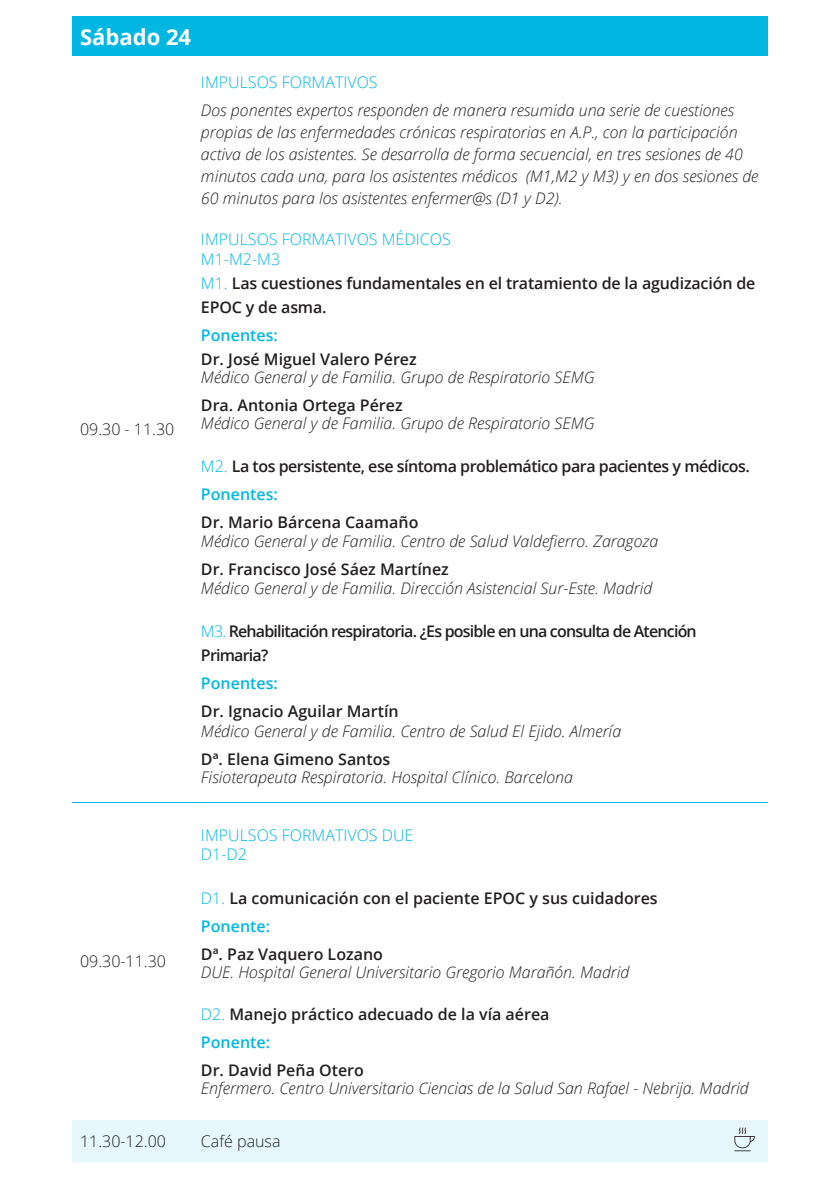
<style>
.page{position:relative;width:840px;height:1191px;background:#fff}
.page>*{position:absolute;margin:0;border:0;box-sizing:border-box;transform-origin:0 0}
.Título_Día{font:700 22px "Open Sans";color:#fff}
.Texto_Tabla{font:italic 300 16px/22px "Open Sans";color:#231f20}
.Texto_Tabla-2{font:600 16px/28px "Open Sans";color:#231f20}
.Texto_Tabla-3{font:300 16px/19.2px "Open Sans";color:#00b7e1}
.Texto_Tabla-4{font:600 16px/24px "Open Sans";letter-spacing:-.05em;color:#231f20}
.Texto_Tabla-5{font:600 16px "Open Sans";letter-spacing:-.03em;color:#231f20}
.Texto_Tabla-6{font:300 16px "Open Sans";color:#231f20}
.Texto_Tabla-7{font:600 16px "Open Sans";color:#00b7e1}
.s1{font-weight:300;color:#00b7e1}
.s2{color:#00b7e1}
</style>
<div class="page">
<div style="left:72px;top:16px;width:695px;height:40px;background:#00b7e1"></div>
<hr style="left:72px;top:802px;width:121px;height:1px;background:#00b7e1">
<hr style="left:193px;top:802px;width:574px;height:1px;background:#00b7e1">
<div style="left:72px;top:1120px;width:695px;height:42px;background:#e6f8fc"></div>
<p class="Título_Día" style="left:80px;top:21px;width:113px">Sábado 24</p>
<p class="Texto_Tabla-6" style="left:80px;top:418px;width:96px">09.30 - 11.30</p>
<p class="Texto_Tabla-3" style="left:201px;top:72px;width:178px">IMPULSOS FORMATIVOS</p>
<p class="Texto_Tabla" style="left:201px;top:99px;width:558px">Dos ponentes expertos responden de manera resumida una serie de cuestiones propias de las enfermedades crónicas respiratorias en A.P., con la participación activa de los asistentes. Se desarrolla de forma secuencial, en tres sesiones de 40 minutos cada una, para los asistentes médicos (M1,M2 y M3) y en dos sesiones de 60 minutos para los asistentes enfermer@s (D1 y D2).</p>
<p class="Texto_Tabla-3" style="left:201px;top:229px;width:251px">IMPULSOS FORMATIVOS MÉDICOS<br>M1-M2-M3</p>
<p class="Texto_Tabla-2" style="left:201px;top:270px;width:555px;line-height:24px"><span class="s1">M1.</span> Las cuestiones fundamentales en el tratamiento de la agudización de<br>EPOC y de asma.</p>
<p class="Texto_Tabla-2" style="left:201px;top:322px;width:217px;line-height:24px"><span class="s2">Ponentes:<br></span>Dr. José Miguel Valero Pérez</p>
<p class="Texto_Tabla" style="left:201px;top:365px;width:395px">Médico General y de Familia. Grupo de Respiratorio SEMG</p>
<p class="Texto_Tabla-2" style="left:201px;top:390px;width:203px">Dra. Antonia Ortega Pérez</p>
<p class="Texto_Tabla" style="left:201px;top:411px;width:395px">Médico General y de Familia. Grupo de Respiratorio SEMG</p>
<p class="Texto_Tabla-5" style="left:201px;top:455px;width:550px"><span class="s1">M2.</span> La tos persistente, ese síntoma problemático para pacientes y médicos.</p>
<p class="Texto_Tabla-2" style="left:201px;top:479px;width:219px"><span class="s2">Ponentes:<br></span>Dr. Mario Bárcena Caamaño</p>
<p class="Texto_Tabla" style="left:201px;top:529px;width:458px">Médico General y de Familia. Centro de Salud Valdefierro. Zaragoza</p>
<p class="Texto_Tabla-2" style="left:201px;top:555px;width:249px">Dr. Francisco José Sáez Martínez</p>
<p class="Texto_Tabla" style="left:201px;top:577px;width:452px">Médico General y de Familia. Dirección Asistencial Sur-Este. Madrid</p>
<p class="Texto_Tabla-4" style="left:201px;top:619px;width:497px"><span class="s1">M3.</span> Rehabilitación respiratoria. ¿Es posible en una consulta de Atención<br>Primaria?</p>
<p class="Texto_Tabla-7" style="left:201px;top:672px;width:78px">Ponentes:</p>
<p class="Texto_Tabla-2" style="left:201px;top:697px;width:199px">Dr. Ignacio Aguilar Martín</p>
<p class="Texto_Tabla" style="left:201px;top:719px;width:421px">Médico General y de Familia. Centro de Salud El Ejido. Almería</p>
<p class="Texto_Tabla-2" style="left:201px;top:744px;width:191px">Dª. Elena Gimeno Santos</p>
<p class="Texto_Tabla" style="left:201px;top:765px;width:373px">Fisioterapeuta Respiratoria. Hospital Clínico. Barcelona</p>
<p class="Texto_Tabla-6" style="left:80px;top:950px;width:87px">09.30-11.30</p>
<p class="Texto_Tabla-3" style="left:201px;top:825px;width:214px">IMPULSOS FORMATIVOS DUE</p>
<p class="Texto_Tabla-3" style="left:201px;top:844px;width:48px">D1-D2</p>
<p class="Texto_Tabla-2" style="left:201px;top:883px;width:458px"><span class="s1">D1.</span> La comunicación con el paciente EPOC y sus cuidadores</p>
<p class="Texto_Tabla-2" style="left:201px;top:911px;width:183px"><span class="s2">Ponente:<br></span>Dª. Paz Vaquero Lozano</p>
<p class="Texto_Tabla" style="left:201px;top:960px;width:429px">DUE. Hospital General Universitario Gregorio Marañón. Madrid</p>
<p class="Texto_Tabla-2" style="left:201px;top:999px;width:350px"><span class="s1">D2.</span> Manejo práctico adecuado de la vía aérea</p>
<p class="Texto_Tabla-2" style="left:201px;top:1027px;width:164px"><span class="s2">Ponente:<br></span>Dr. David Peña Otero</p>
<p class="Texto_Tabla" style="left:201px;top:1076px;width:549px">Enfermero. Centro Universitario Ciencias de la Salud San Rafael - Nebrija. Madrid</p>
<p class="Texto_Tabla-6" style="left:80px;top:1130px;width:87px">11.30-12.00</p>
<p class="Texto_Tabla-6" style="left:201px;top:1130px;width:81px">Café pausa</p>
</div>
